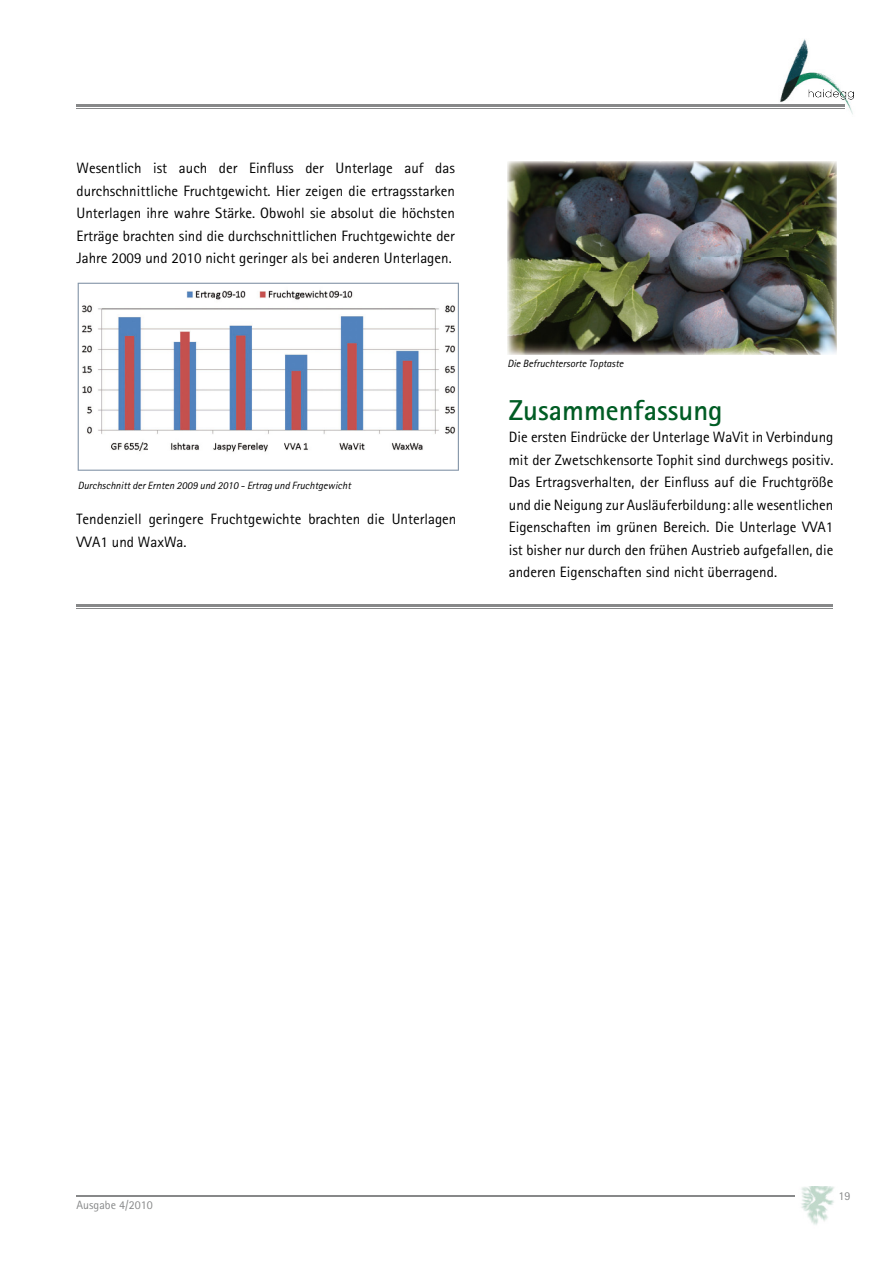
<style>
.page{position:relative;width:893px;height:1263px;background:#fff}
.page>*{position:absolute;margin:0;border:0;box-sizing:border-box;transform-origin:0 0}
.t1{font:700 28.8px "Rotis Sans Serif";color:#005c24}
.t2{font:15px/22.5px "Rotis Sans Serif";color:#000;text-align:justify}
.t3{font:12px "Rotis Sans Serif";color:#878889}
.t4{font:italic 10.5px "Rotis Sans Serif";color:#000}
</style>
<div class="page">
<hr style="left:76px;top:1195px;width:719px;height:1px;background:#878889">
<hr style="left:77px;top:104px;width:767px;height:3px;background:#878889">
<hr style="left:77px;top:108px;width:767px;height:1px;background:#878889">
<img style="left:801px;top:1186px;width:33px;height:39px">
<img style="left:780px;top:39px;width:73px;height:75px">
<img style="left:780px;top:104px;width:64px;height:5px">
<img style="left:808px;top:89px;width:46px;height:11px">
<svg style="left:78px;top:283px;width:381px;height:188px"></svg>
<img style="left:507px;top:162px;width:329px;height:193px">
<hr style="left:77px;top:605px;width:756px;height:2px;background:#878889">
<hr style="left:77px;top:609px;width:756px;height:1px;background:#878889">
<p class="t2" style="left:76px;top:157px;width:380px">Wesentlich ist auch der Einfluss der Unterlage auf das durchschnittliche Fruchtgewicht. Hier zeigen die ertragsstarken Unterlagen ihre wahre Stärke. Obwohl sie absolut die höchsten Erträge brachten sind die durchschnittlichen Fruchtgewichte der Jahre 2009 und 2010 nicht geringer als bei anderen Unterlagen.</p>
<p class="t4" style="left:78px;top:481px;width:275px">Durchschnitt der Ernten 2009 und 2010 - Ertrag und Fruchtgewicht</p>
<p class="t2" style="left:76px;top:508px;width:381px">Tendenziell geringere Fruchtgewichte brachten die Unterlagen<br>VVA1 und WaxWa.</p>
<p class="t4" style="left:507px;top:359px;width:118px">Die Befruchtersorte Toptaste</p>
<h1 class="t1" style="left:509px;top:398px;width:215px">Zusammenfassung</h1>
<p class="t2" style="left:509px;top:426px;width:326px">Die ersten Eindrücke der Unterlage WaVit in Verbindung mit der Zwetschkensorte Tophit sind durchwegs positiv.<br>Das Ertragsverhalten, der Einfluss auf die Fruchtgröße und die Neigung zur Ausläuferbildung: alle wesentlichen Eigenschaften im grünen Bereich. Die Unterlage VVA1 ist bisher nur durch den frühen Austrieb aufgefallen, die anderen Eigenschaften sind nicht überragend.</p>
<p class="t3" style="left:76px;top:1199px;width:78px">Ausgabe 4/2010</p>
<p class="t3" style="left:838px;top:1189px;width:13px">19</p>
</div>
